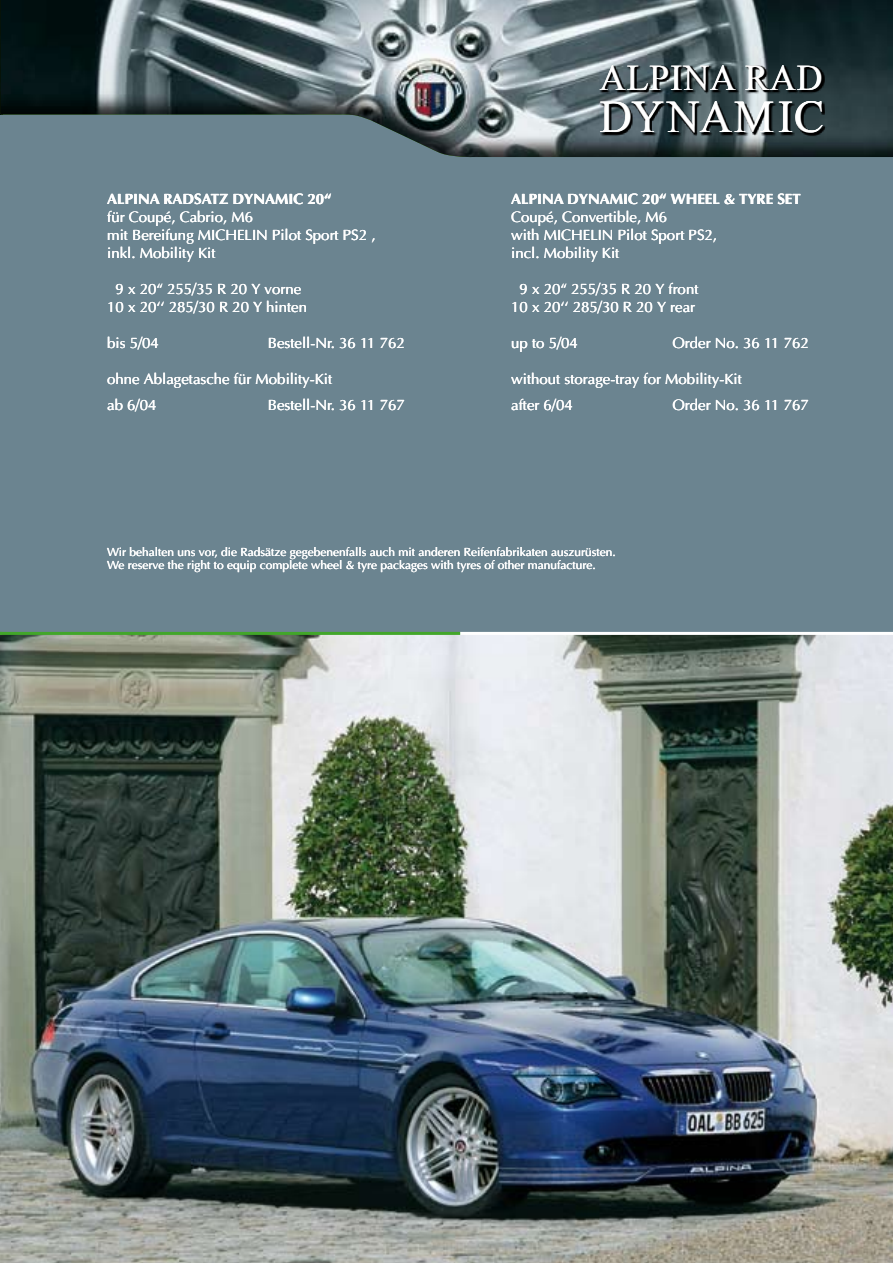
<style>
.page{position:relative;width:893px;height:1263px;background:#fff}
.page>*{position:absolute;margin:0;border:0;box-sizing:border-box;transform-origin:0 0}
.t1{font:45px "Times New Roman";letter-spacing:.035em;color:#fff}
.t2{font:36px "Times New Roman";letter-spacing:.025em;color:#fff}
.t3{font:15px/18px "Ottawa Plain";color:#fff}
.t4{font:700 15px "Ottawa";color:#fff}
.t5{font:12px/13.5px "Ottawa Plain";color:#fff}
</style>
<div class="page">
<div style="left:0;top:0;width:893px;height:647px;background:#6b8490"></div>
<img style="left:0;top:0;width:1px;height:115px">
<img style="left:1px;top:0;width:892px;height:158px">
<img style="left:0;top:635px;width:893px;height:628px">
<hr style="left:460px;top:632px;width:433px;height:3px;background:#fff">
<hr style="left:0;top:632px;width:460px;height:3px;background:#42a62a">
<svg style="left:600px;top:66px;width:293px;height:92px;background:#313e41"></svg>
<p class="t4" style="left:107px;top:189px;width:226px">ALPINA RADSATZ DYNAMIC 20“</p>
<p class="t3" style="left:107px;top:208px;width:270px">für Coupé, Cabrio, M6<br>mit Bereifung MICHELIN Pilot Sport PS2 , inkl. Mobility Kit</p>
<p class="t3" style="left:107px;top:280px;width:201px;text-align:center">9 x 20“ 255/35 R 20 Y vorne<br>10 x 20‘‘ 285/30 R 20 Y hinten</p>
<p class="t3" style="left:107px;top:334px;width:53px">bis 5/04</p>
<p class="t3" style="left:268px;top:334px;width:138px">Bestell-Nr. 36 11 762</p>
<p class="t3" style="left:107px;top:365px;width:227px;line-height:26.5px">ohne Ablagetasche für Mobility-Kit ab 6/04</p>
<p class="t3" style="left:268px;top:396px;width:138px">Bestell-Nr. 36 11 767</p>
<h2 class="t2" style="left:600px;top:53px;width:225px">ALPINA RAD</h2>
<h1 class="t1" style="left:600px;top:86px;width:226px">DYNAMIC</h1>
<p class="t4" style="left:511px;top:189px;width:291px">ALPINA DYNAMIC 20“ WHEEL &amp; TYRE SET</p>
<p class="t3" style="left:511px;top:208px;width:207px">Coupé, Convertible, M6<br>with MICHELIN Pilot Sport PS2, incl. Mobility Kit</p>
<p class="t3" style="left:511px;top:280px;width:189px;text-align:center">9 x 20“ 255/35 R 20 Y front<br>10 x 20‘‘ 285/30 R 20 Y rear</p>
<p class="t3" style="left:511px;top:334px;width:68px">up to 5/04</p>
<p class="t3" style="left:672px;top:334px;width:138px">Order No. 36 11 762</p>
<p class="t3" style="left:511px;top:365px;width:232px;line-height:26.5px">without storage-tray for Mobility-Kit after 6/04</p>
<p class="t3" style="left:672px;top:396px;width:138px">Order No. 36 11 767</p>
<p class="t5" style="left:107px;top:545px;width:510px">Wir behalten uns vor, die Radsätze gegebenenfalls auch mit anderen Reifenfabrikaten auszurüsten.<br>We reserve the right to equip complete wheel &amp; tyre packages with tyres of other manufacture.</p>
</div>
